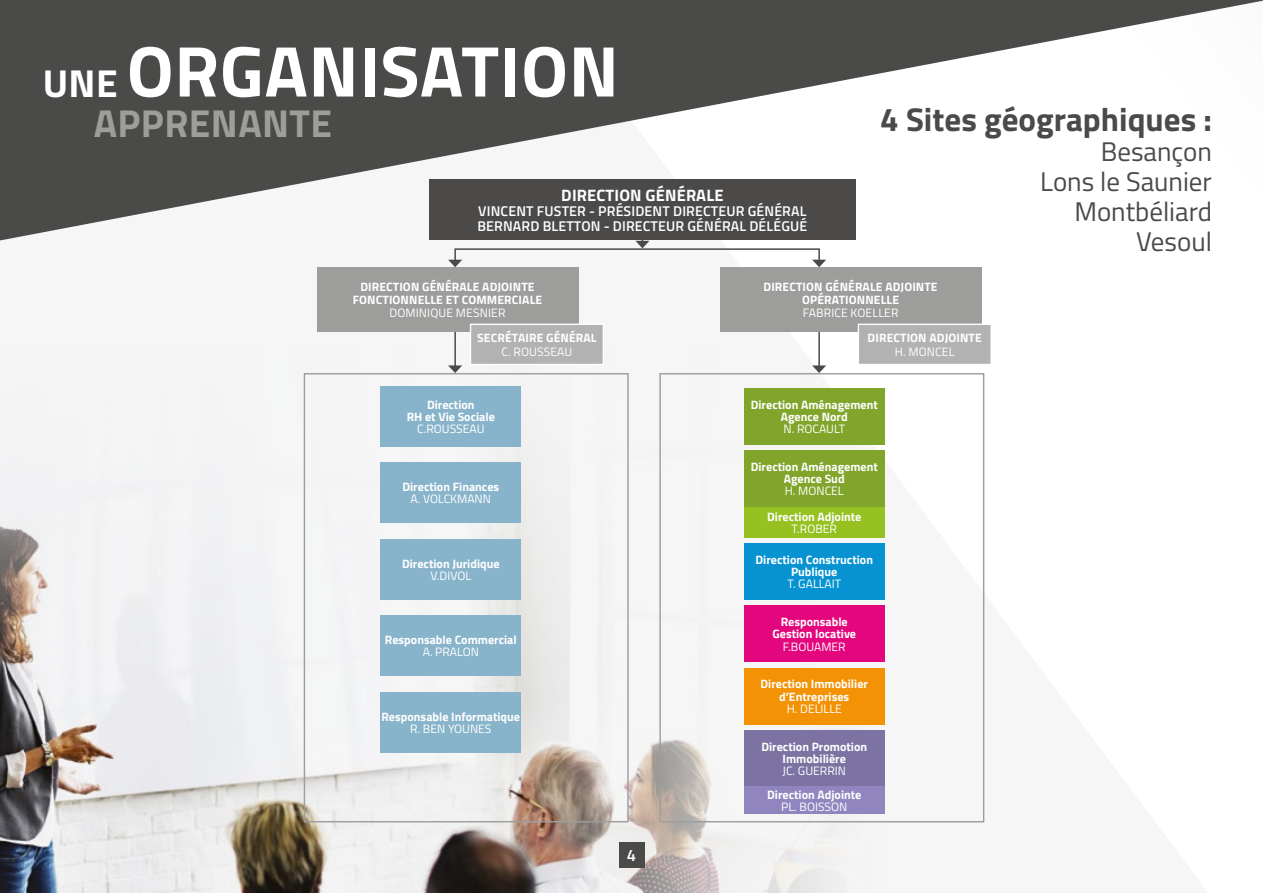
<style>
.page{position:relative;width:1263px;height:893px;background:#fff}
.page>*{position:absolute;margin:0;border:0;box-sizing:border-box;transform-origin:0 0}
.t1{font:700 72px "Titillium";letter-spacing:.01em;color:#fff}
.t2{font:700 39px "Titillium";letter-spacing:.01em;color:#9d9d9c}
.t3{font:700 33px "Titillium";color:#4a4a49}
.t4{font:27px "Titillium";color:#4a4a49}
.t5{font:700 16.5px "Titillium";letter-spacing:.01em;color:#fff}
.t6{font:600 16.5px "Titillium";color:#fff}
.t7{font:600 14.1px/14.9px "Titillium";letter-spacing:.01em;color:#fff}
.t8{font:700 12.15px/12.1px "Titillium";color:#fff;text-align:center}
.s1{font-size:39px}
.s2{font-weight:400}
</style>
<div class="page">
<img style="left:0;top:365px;width:906px;height:528px">
<svg style="left:0;top:0;width:1263px;height:240px;fill:#4a4a49"></svg>
<div style="left:304px;top:373px;width:325px;height:449px;border:1px solid #9d9d9c"></div>
<div style="left:659px;top:373px;width:325px;height:449px;border:1px solid #9d9d9c"></div>
<hr style="left:818px;top:324px;width:2px;height:43px;background:#4b4a49">
<svg style="left:812px;top:365px;width:14px;height:8px"></svg>
<hr style="left:454px;top:324px;width:2px;height:43px;background:#4b4a49">
<svg style="left:448px;top:365px;width:14px;height:8px"></svg>
<div style="left:380px;top:386px;width:141px;height:60px;background:#88b4cb"></div>
<div style="left:744px;top:388px;width:141px;height:56px;background:#80a52a"></div>
<div style="left:380px;top:616px;width:141px;height:60px;background:#88b4cb"></div>
<div style="left:380px;top:463px;width:141px;height:60px;background:#88b4cb"></div>
<div style="left:380px;top:692px;width:141px;height:60px;background:#88b4cb"></div>
<div style="left:380px;top:539px;width:141px;height:60px;background:#88b4cb"></div>
<div style="left:744px;top:543px;width:141px;height:57px;background:#0793d2"></div>
<div style="left:454px;top:248px;width:366px;height:14px;border:2px solid #4b4a49"></div>
<svg style="left:812px;top:260px;width:14px;height:7px"></svg>
<svg style="left:448px;top:260px;width:14px;height:7px"></svg>
<hr style="left:642px;top:193px;width:1px;height:50px;background:#4b4a49">
<svg style="left:635px;top:241px;width:14px;height:7px"></svg>
<div style="left:317px;top:267px;width:261px;height:65px;background:#9d9d9c"></div>
<div style="left:720px;top:267px;width:261px;height:65px;background:#9d9d9c"></div>
<div style="left:429px;top:179px;width:426px;height:61px;background:#4b4a49"></div>
<div style="left:744px;top:668px;width:141px;height:56px;background:#f39204"></div>
<div style="left:744px;top:606px;width:141px;height:56px;background:#e4067d"></div>
<div style="left:470px;top:324px;width:133px;height:40px;background:#b3b2b2"></div>
<div style="left:470px;top:324px;width:134px;height:41px;border:1px solid #fff"></div>
<div style="left:858px;top:324px;width:133px;height:40px;background:#b3b2b2"></div>
<div style="left:858px;top:324px;width:134px;height:41px;border:1px solid #fff"></div>
<div style="left:744px;top:730px;width:141px;height:56px;background:#7d73a3"></div>
<div style="left:744px;top:786px;width:141px;height:28px;background:#9085be"></div>
<div style="left:744px;top:450px;width:141px;height:57px;background:#80a52a"></div>
<div style="left:744px;top:507px;width:141px;height:30px;background:#95c121"></div>
<div style="left:619px;top:842px;width:25px;height:25px;background:#4a4a49"></div>
<p class="t1" style="left:43px;top:16px;width:577px"><span class="s1">UNE</span> ORGANISATION</p>
<p class="t2" style="left:94px;top:94px;width:240px">APPRENANTE</p>
<p class="t3" style="left:880px;top:94px;width:333px">4 Sites géographiques :</p>
<p class="t4" style="left:1101px;top:132px;width:113px">Besançon</p>
<p class="t4" style="left:1040px;top:162px;width:173px">Lons le Saunier</p>
<p class="t4" style="left:1074px;top:192px;width:139px">Montbéliard</p>
<p class="t4" style="left:1136px;top:222px;width:77px">Vesoul</p>
<p class="t5" style="left:561px;top:182px;width:164px">DIRECTION GÉNÉRALE</p>
<p class="t7" style="left:477px;top:203px;width:331px">VINCENT FUSTER - PRÉSIDENT DIRECTEUR GÉNÉRAL<br>BERNARD BLETTON - DIRECTEUR GÉNÉRAL DÉLÉGUÉ</p>
<p class="t8" style="left:353px;top:279px;width:191px;line-height:13.5px">DIRECTION GÉNÉRALE ADJOINTE<br>FONCTIONNELLE ET COMMERCIALE<br><span class="s2">DOMINIQUE MESNIER</span></p>
<p class="t8" style="left:763px;top:279px;width:176px;line-height:13.5px">DIRECTION GÉNÉRALE ADJOINTE<br>OPÉRATIONNELLE<br><span class="s2">FABRICE KOELLER</span></p>
<p class="t8" style="left:477px;top:331px;width:121px;line-height:13.5px">SECRÉTAIRE GÉNÉRAL<br><span class="s2">C. ROUSSEAU</span></p>
<p class="t8" style="left:868px;top:331px;width:116px;line-height:13.5px">DIRECTION ADJOINTE<br><span class="s2">H. MONCEL</span></p>
<p class="t8" style="left:407px;top:398px;width:90px">Direction<br>RH et Vie Sociale<br><span class="s2">C.ROUSSEAU</span></p>
<p class="t8" style="left:751px;top:398px;width:129px">Direction Aménagement<br>Agence Nord<br><span class="s2">N. ROCAULT</span></p>
<p class="t8" style="left:402px;top:480px;width:98px">Direction Finances<br><span class="s2">A. VOLCKMANN</span></p>
<p class="t8" style="left:751px;top:460px;width:129px">Direction Aménagement<br>Agence Sud<br><span class="s2">H. MONCEL</span></p>
<p class="t8" style="left:767px;top:510px;width:96px">Direction Adjointe<br><span class="s2">T.ROBER</span></p>
<p class="t8" style="left:402px;top:557px;width:99px">Direction Juridique<br><span class="s2">V.DIVOL</span></p>
<p class="t8" style="left:755px;top:553px;width:119px">Direction Construction<br>Publique<br><span class="s2">T. GALLAIT</span></p>
<p class="t8" style="left:385px;top:633px;width:133px">Responsable Commercial<br><span class="s2">A. PRALON</span></p>
<p class="t8" style="left:382px;top:710px;width:140px">Responsable Informatique<br><span class="s2">R. BEN YOUNES</span></p>
<p class="t6" style="left:627px;top:843px;width:11px">4</p>
<p class="t8" style="left:772px;top:615px;width:85px">Responsable<br>Gestion locative<br><span class="s2">F.BOUAMER</span></p>
<p class="t8" style="left:760px;top:677px;width:109px">Direction Immobilier d’Entreprises<br><span class="s2">H. DELILLE</span></p>
<p class="t8" style="left:761px;top:740px;width:107px">Direction Promotion<br>Immobilière<br><span class="s2">JC. GUERRIN</span></p>
<p class="t8" style="left:767px;top:788px;width:96px">Direction Adjointe<br><span class="s2">PL. BOISSON</span></p>
</div>
